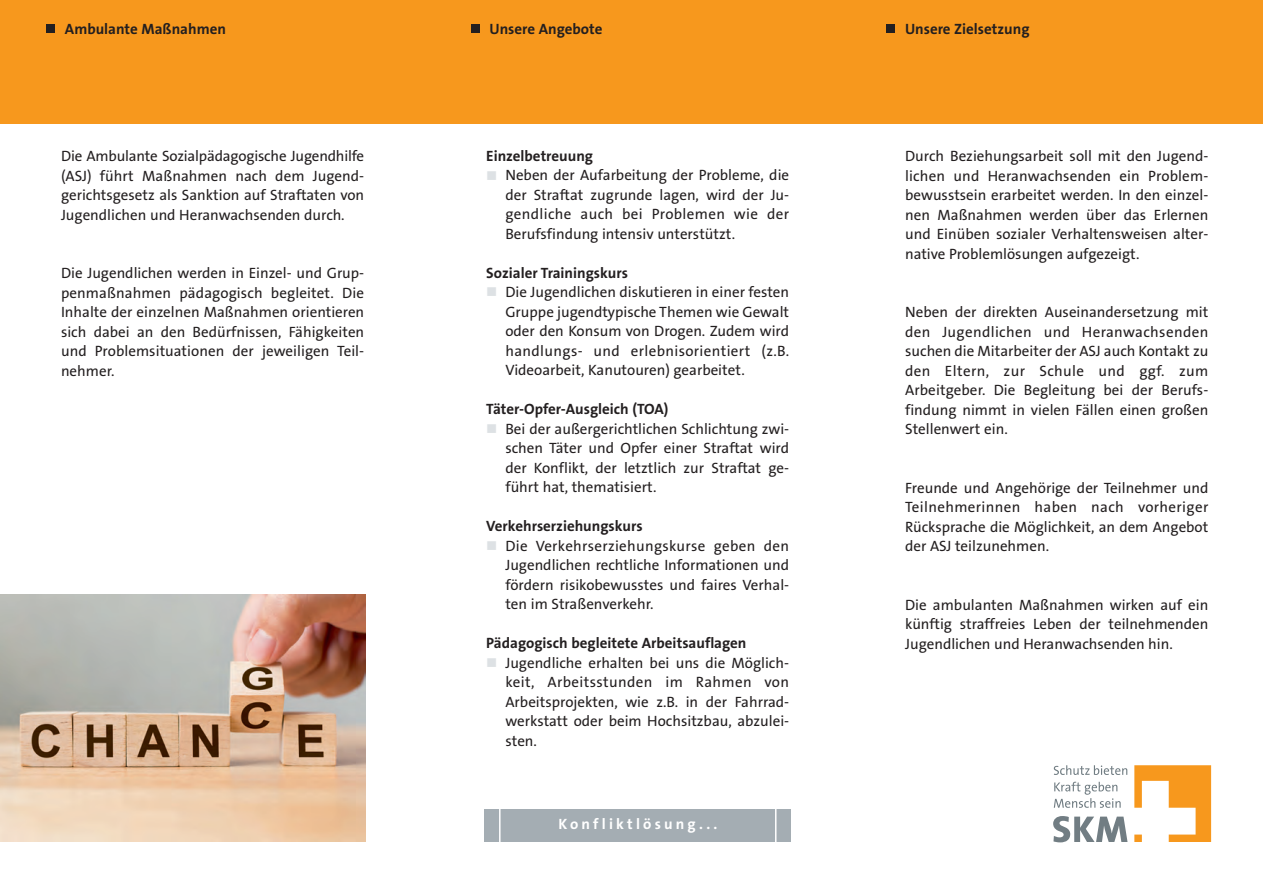
<style>
.page{position:relative;width:1263px;height:893px;background:#fff}
.page>*{position:absolute;margin:0;border:0;box-sizing:border-box;transform-origin:0 0}
.t1{font:15px/19.5px "SKM The Sans";color:#231f20;text-align:justify}
.t2{font:700 15px "SKM The Sans";color:#231f20}
.t3{font:700 15px "SKM The Sans";letter-spacing:.215em;color:#fff}
.t4{font:15px "Wingdings";color:#dde1e4}
</style>
<div class="page">
<div style="left:0;top:0;width:1263px;height:123px;background:#f7981d"></div>
<img style="left:0;top:594px;width:366px;height:248px">
<svg style="left:1054px;top:782px;width:67px;height:26px"></svg>
<svg style="left:1054px;top:765px;width:73px;height:10px"></svg>
<svg style="left:1053px;top:816px;width:74px;height:26px"></svg>
<svg style="left:1134px;top:765px;width:77px;height:77px"></svg>
<div style="left:485px;top:809px;width:306px;height:32px;background:#a4adb3"></div>
<hr style="left:499px;top:791px;width:1px;height:59px;background:#fff">
<hr style="left:775px;top:796px;width:1px;height:60px;background:#fff">
<div style="left:471px;top:25px;width:8px;height:8px;background:#231f20"></div>
<div style="left:47px;top:25px;width:8px;height:8px;background:#231f20"></div>
<div style="left:887px;top:25px;width:8px;height:8px;background:#231f20"></div>
<p class="t2" style="left:65px;top:23px;width:162px">Ambulante Maßnahmen</p>
<p class="t2" style="left:489px;top:23px;width:115px">Unsere Angebote</p>
<p class="t2" style="left:905px;top:23px;width:126px">Unsere Zielsetzung</p>
<p class="t1" style="left:61px;top:148px;width:305px">Die Ambulante Sozialpädagogische Jugendhil fe (ASJ) führt Maßnahmen nach dem Jugend - gerichtsgesetz als Sanktion auf Straftaten von Jugendlichen und Heranwachsenden durch.</p>
<p class="t1" style="left:61px;top:265px;width:305px">Die Jugendlichen werden in Einzel- und Grup - penmaßnahmen pädagogisch begleitet. Die Inhalte der einzelnen Maßnahmen orientieren sich dabei an den Bedürfnissen, Fähigkeiten und Problemsituationen der jeweiligen Teil&shy;nehmer.</p>
<p class="t2" style="left:486px;top:150px;width:108px">Einzelbetreuung</p>
<p class="t4" style="left:486px;top:167px;width:13px">■</p>
<p class="t1" style="left:505px;top:167px;width:285px">Neben der Aufarbeitung der Probleme, die der Straftat zu grunde lagen, wird der Ju - gend liche auch bei Problemen wie der Berufsfindung intensiv unterstützt.</p>
<p class="t2" style="left:486px;top:267px;width:143px">Sozialer Trainingskurs</p>
<p class="t4" style="left:486px;top:284px;width:13px">■</p>
<p class="t1" style="left:505px;top:284px;width:285px">Die Jugendlichen diskutieren in einer festen Gruppe jugendtypische Themen wie Gewalt oder den Konsum von Drogen. Zudem wird handlungs- und erlebnisorientiert (z.B.<br>Videoarbeit, Kanutouren) gearbeitet.</p>
<p class="t2" style="left:486px;top:403px;width:184px">Täter-Opfer-Ausgleich (TOA)</p>
<p class="t4" style="left:486px;top:420px;width:13px">■</p>
<p class="t1" style="left:505px;top:420px;width:285px">Bei der außergerichtlichen Schlichtung zwi&shy;schen Täter und Opfer einer Straftat wird der Konflikt, der letztlich zur Straf tat ge&shy;führt hat, thematisiert.</p>
<p class="t2" style="left:486px;top:520px;width:158px">Verkehrserziehungskurs</p>
<p class="t4" style="left:486px;top:537px;width:13px">■</p>
<p class="t1" style="left:505px;top:537px;width:285px">Die Verkehrserziehungskurse geben den Jugendlichen rechtliche Informationen und fördern risikobewusstes und faires Verhal&shy;ten im Straßenverkehr.</p>
<p class="t2" style="left:486px;top:637px;width:262px">Pädagogisch begleitete Arbeitsauflagen</p>
<p class="t4" style="left:486px;top:654px;width:13px">■</p>
<p class="t1" style="left:505px;top:654px;width:285px">Jugendliche erhalten bei uns die Möglich&shy;keit, Arbeits stunden im Rahmen von Arbeitsprojekten, wie z.B. in der Fahrrad&shy;werkstatt oder beim Hochsitzbau, abzulei&shy;sten.</p>
<p class="t3" style="left:558px;top:818px;width:160px">Konfliktlösung...</p>
<p class="t1" style="left:905px;top:148px;width:305px">Durch Beziehungsarbeit soll mit den Jugend&shy;lichen und Heranwachsenden ein Problem&shy;bewusstsein erarbeitet werden. In den einzel&shy;nen Maßnahmen werden über das Erlernen und Einüben sozialer Verhaltens weisen alter&shy;native Problemlösungen aufgezeigt.</p>
<p class="t1" style="left:905px;top:304px;width:305px">Neben der direkten Auseinandersetzung mit den Jugendlichen und Heranwachsenden suchen die Mitarbeiter der ASJ auch Kontakt zu den Eltern, zur Schule und ggf. zum Arbeitgeber. Die Begleitung bei der Berufs - findung nimmt in vielen Fällen einen großen Stellenwert ein.</p>
<p class="t1" style="left:905px;top:480px;width:305px">Freunde und Angehörige der Teilnehmer und Teilnehmerinnen haben nach vorheriger Rücksprache die Möglichkeit, an dem Angebot der ASJ teilzunehmen.</p>
<p class="t1" style="left:905px;top:597px;width:305px">Die ambulanten Maßnahmen wirken auf ein künftig straffreies Leben der teilnehmenden Jugendlichen und Heranwachsenden hin.</p>
</div>
